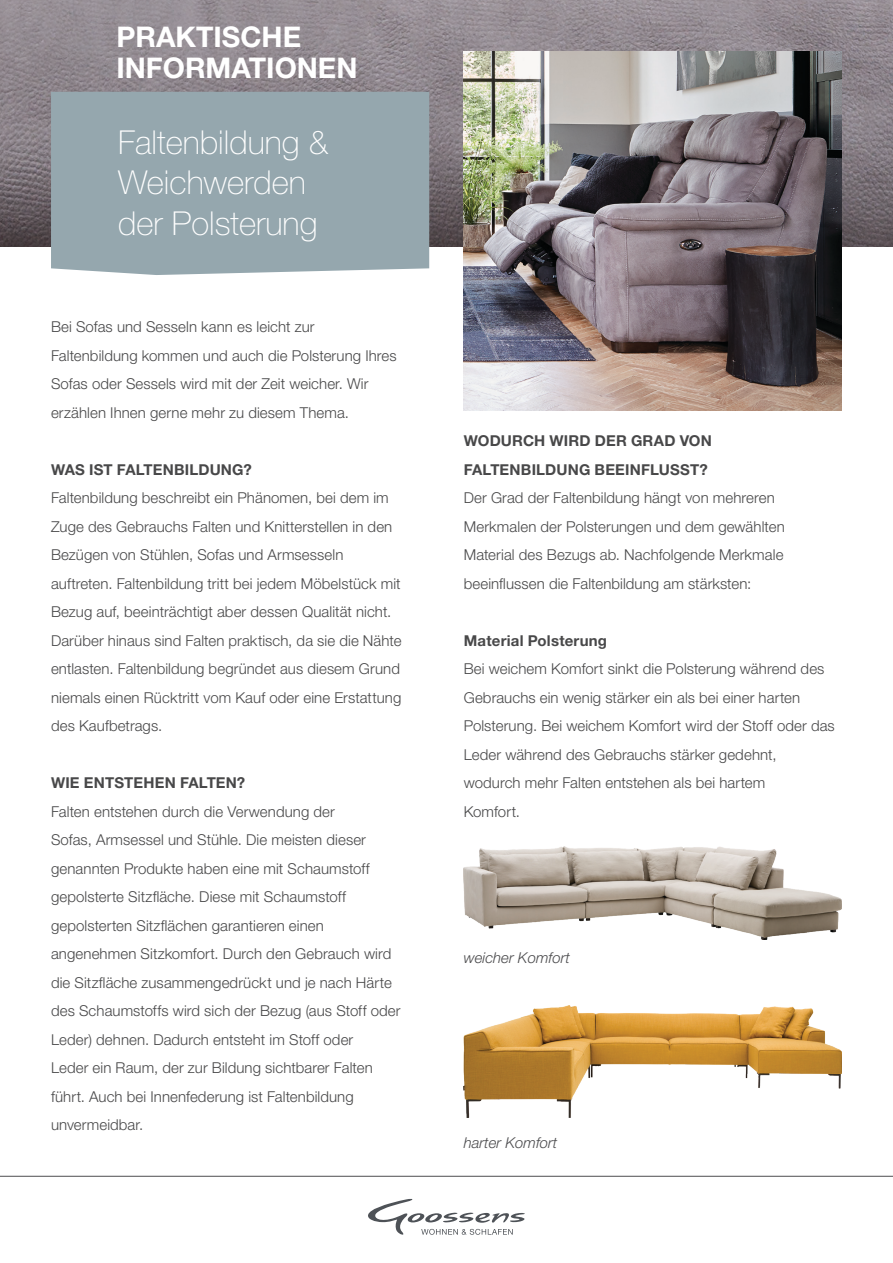
<style>
.page{position:relative;width:893px;height:1263px;background:#fff}
.page>*{position:absolute;margin:0;border:0;box-sizing:border-box;transform-origin:0 0}
.bodytext{font:100 33px/40.5px "Helvetica Neue LT Std";color:#fff}
.bodytext-2{font:700 28.5px "Helvetica Neue LT Std";color:#fff}
.list_paragraph{font:300 15px/28.5px "Helvetica Neue LT Std";letter-spacing:.005em;color:#484849}
.list_paragraph-2{font:700 15px "Helvetica Neue LT Std";letter-spacing:.01em;color:#484849}
.t1{font:italic 300 15px "Helvetica Neue LT Std";color:#4d4d4f}
</style>
<div class="page">
<hr style="left:0;top:1176px;width:893px;height:1px;background:#4d4d4f">
<svg style="left:368px;top:1198px;width:157px;height:37px"></svg>
<img style="left:0;top:0;width:893px;height:247px">
<img style="left:464px;top:51px;width:378px;height:359px">
<img style="left:464px;top:847px;width:378px;height:92px">
<img style="left:464px;top:1006px;width:378px;height:111px">
<div style="left:51px;top:92px;width:378px;height:183px;background:#95a7ae"></div>
<p class="bodytext-2" style="left:116px;top:19px;width:186px">PRAKTISCHE</p>
<p class="bodytext-2" style="left:116px;top:50px;width:243px">INFORMATIONEN</p>
<p class="bodytext" style="left:118px;top:122px;width:212px">Faltenbildung &amp;<br>Weichwerden der Polsterung</p>
<p class="list_paragraph" style="left:51px;top:312px;width:265px">Bei Sofas und Sesseln kann es leicht zur</p>
<p class="list_paragraph" style="left:51px;top:341px;width:347px">Faltenbildung kommen und auch die Polsterung Ihres<br>Sofas oder Sessels wird mit der Zeit weicher. Wir erzählen Ihnen gerne mehr zu diesem Thema.</p>
<p class="list_paragraph-2" style="left:51px;top:460px;width:202px">WAS IST FALTENBILDUNG?</p>
<p class="list_paragraph" style="left:51px;top:483px;width:343px">Faltenbildung beschreibt ein Phänomen, bei dem im<br>Zuge des Gebrauchs Falten und Knitterstellen in den<br>Bezügen von Stühlen, Sofas und Armsesseln</p>
<p class="list_paragraph" style="left:51px;top:569px;width:352px">auftreten. Faltenbildung tritt bei jedem Möbelstück mit Bezug auf, beeinträchtigt aber dessen Qualität nicht.<br>Darüber hinaus sind Falten praktisch, da sie die Nähte entlasten. Faltenbildung begründet aus diesem Grund niemals einen Rücktritt vom Kauf oder eine Erstattung des Kaufbetrags.</p>
<p class="list_paragraph-2" style="left:51px;top:773px;width:196px">WIE ENTSTEHEN FALTEN?</p>
<p class="list_paragraph" style="left:51px;top:797px;width:285px">Falten entstehen durch die Verwendung der</p>
<p class="list_paragraph" style="left:51px;top:825px;width:316px">Sofas, Armsessel und Stühle. Die meisten dieser</p>
<p class="list_paragraph" style="left:51px;top:854px;width:320px">genannten Produkte haben eine mit Schaumstoff</p>
<p class="list_paragraph" style="left:51px;top:882px;width:351px">gepolsterte Sitzfläche. Diese mit Schaumstoff gepolsterten Sitzflächen garantieren einen angenehmen Sitzkomfort. Durch den Gebrauch wird die Sitzfläche zusammengedrückt und je nach Härte des Schaumstoffs wird sich der Bezug (aus Stoff oder Leder) dehnen. Dadurch entsteht im Stoff oder</p>
<p class="list_paragraph" style="left:51px;top:1053px;width:323px">Leder ein Raum, der zur Bildung sichtbarer Falten führt. Auch bei Innenfederung ist Faltenbildung</p>
<p class="list_paragraph" style="left:51px;top:1110px;width:94px">unvermeidbar.</p>
<p class="list_paragraph-2" style="left:464px;top:431px;width:250px">WODURCH WIRD DER GRAD VON</p>
<p class="list_paragraph-2" style="left:464px;top:460px;width:246px">FALTENBILDUNG BEEINFLUSST?</p>
<p class="list_paragraph" style="left:464px;top:483px;width:323px">Der Grad der Faltenbildung hängt von mehreren<br>Merkmalen der Polsterungen und dem gewählten</p>
<p class="list_paragraph" style="left:464px;top:540px;width:321px">Material des Bezugs ab. Nachfolgende Merkmale beeinflussen die Faltenbildung am stärksten:</p>
<p class="list_paragraph-2" style="left:464px;top:631px;width:145px">Material Polsterung</p>
<p class="list_paragraph" style="left:464px;top:654px;width:373px">Bei weichem Komfort sinkt die Polsterung während des Gebrauchs ein wenig stärker ein als bei einer harten Polsterung. Bei weichem Komfort wird der Stoff oder das Leder während des Gebrauchs stärker gedehnt,</p>
<p class="list_paragraph" style="left:464px;top:768px;width:303px">wodurch mehr Falten entstehen als bei hartem</p>
<p class="list_paragraph" style="left:464px;top:797px;width:58px">Komfort.</p>
<p class="t1" style="left:464px;top:948px;width:108px">weicher Komfort</p>
<p class="t1" style="left:464px;top:1133px;width:95px">harter Komfort</p>
</div>
